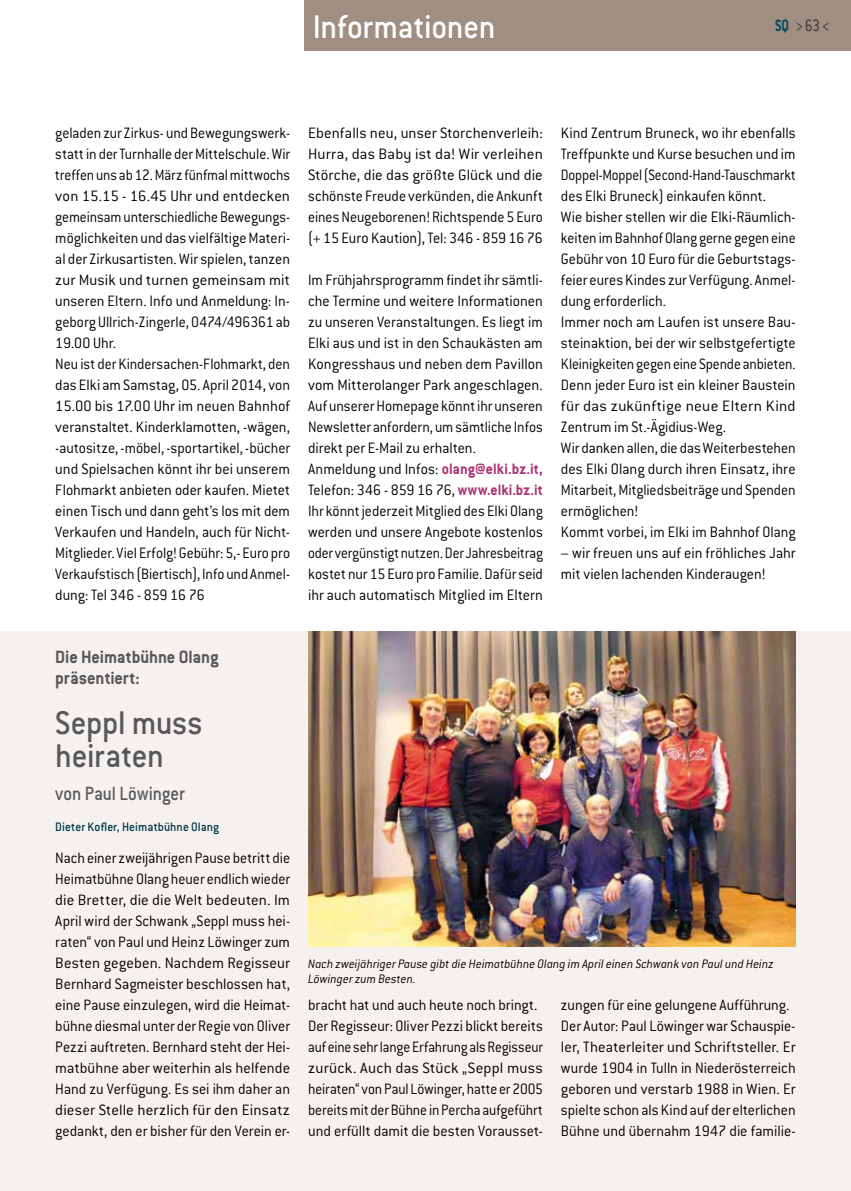
<style>
.page{position:relative;width:851px;height:1191px;background:#fff}
.page>*{position:absolute;margin:0;border:0;box-sizing:border-box;transform-origin:0 0}
.t1{font:500 36px/33px "Conduit ITC";letter-spacing:-.01em;color:#58585a;scale:.95 1}
.t2{font:500 36px "Conduit ITC";letter-spacing:-.01em;color:#fff;scale:.95 1}
.t3{font:500 21px "Conduit ITC";color:#58585a;scale:.9 1}
.t4{font:700 19.5px/21px "Conduit ITC";letter-spacing:-.005em;color:#58585a;scale:.95 1}
.t5{font:300 18px "Conduit ITC";color:#262f23;scale:.8 1}
.t6{font:300 16.5px/21px "Conduit ITC";color:#000;scale:.94 1}
.t7{font:300 16.5px/21px "Conduit ITC";color:#000;scale:.95 1}
.t8{font:300 16.5px/21px "Conduit ITC";color:#000;scale:.96 1}
.t9{font:300 16.5px/21px "Conduit ITC";color:#000;text-align:justify}
.t10{font:italic 300 13.5px/15px "Conduit ITC";letter-spacing:.01em;color:#000;scale:.95 1}
.t11{font:500 13.5px "Conduit ITC";letter-spacing:.005em;color:#003647;scale:.95 1}
.s1{font-weight:700;color:#004962}
.s2{font-weight:700;color:#aa3474}
</style>
<div class="page">
<div style="left:304px;top:0;width:546px;height:51px;background:#a08e82"></div>
<div style="left:0;top:631px;width:850px;height:560px;background:#f5f1ee"></div>
<img style="left:308px;top:632px;width:487px;height:315px">
<h1 class="t2" style="left:313px;top:7px;width:194px">Informationen</h1>
<p class="t5" style="left:775px;top:16px;width:70px"><span class="s1">SQ</span> &gt; 63 &lt;</p>
<p class="t6" style="left:55px;top:122px;width:251px">geladen zur Zirkus- und Bewegungswerk&shy;statt in der Turnhalle der Mittelschule. Wir treffen uns ab 12. März fünfmal mittwochs von 15.15 - 16.45 Uhr und entdecken gemeinsam unterschiedliche Bewegungs&shy;möglichkeiten und das vielfältige Materi&shy;al der Zirkusartisten. Wir spielen, tanzen zur Musik und turnen gemeinsam mit unseren Eltern. Info und Anmeldung: In&shy;geborg Ullrich-Zingerle, 0474/496361 ab 19.00 Uhr.<br>Neu ist der Kindersachen-Flohmarkt, den das Elki am Samstag, 05. April 2014, von 15.00 bis 17.00 Uhr im neuen Bahnhof veranstaltet. Kinderklamotten, -wägen, -autositze, -möbel, -sportartikel, -bücher und Spielsachen könnt ihr bei unserem Flohmarkt anbieten oder kaufen. Mietet einen Tisch und dann geht’s los mit dem Verkaufen und Handeln, auch für Nicht-Mitglieder. Viel Erfolg! Gebühr: 5,- Euro pro Verkaufstisch (Biertisch), Info und Anmel&shy;dung: Tel 346 - 859 16 76</p>
<p class="t9" style="left:308px;top:122px;width:236px">Ebenfalls neu, unser Storchenverleih:<br>Hurra, das Baby ist da! Wir verleihen Störche, die das größte Glück und die schönste Freude verkünden, die Ankunft eines Neugeborenen! Richtspende 5 Euro (+ 15 Euro Kaution), Tel: 346 - 859 16 76</p>
<p class="t7" style="left:308px;top:269px;width:248px">Im Frühjahrsprogramm findet ihr sämtli&shy;che Termine und weitere Informationen zu unseren Veranstaltungen. Es liegt im Elki aus und ist in den Schaukästen am Kongresshaus und neben dem Pavillon vom Mitterolanger Park angeschlagen.<br>Auf unserer Homepage könnt ihr unseren Newsletter anfordern, um sämtliche Infos direkt per E-Mail zu erhalten.<br>Anmeldung und Infos: <span class="s2">olang@elki.bz.it, </span>Telefon: 346 - 859 16 76, <span class="s2">www.elki.bz.it </span>Ihr könnt jederzeit Mitglied des Elki Olang werden und unsere Angebote kostenlos oder vergünstigt nutzen. Der Jahresbeitrag kostet nur 15 Euro pro Familie. Dafür seid ihr auch automatisch Mitglied im Eltern</p>
<p class="t8" style="left:561px;top:122px;width:246px">Kind Zentrum Bruneck, wo ihr ebenfalls Treffpunkte und Kurse besuchen und im Doppel-Moppel (Second-Hand-Tauschmarkt des Elki Bruneck) einkaufen könnt.<br>Wie bisher stellen wir die Elki-Räumlich&shy;keiten im Bahnhof Olang gerne gegen eine Gebühr von 10 Euro für die Geburtstags&shy;feier eures Kindes zur Verfügung. Anmel&shy;dung erforderlich.<br>Immer noch am Laufen ist unsere Bau&shy;steinaktion, bei der wir selbstgefertigte Kleinigkeiten gegen eine Spende anbieten.<br>Denn jeder Euro ist ein kleiner Baustein für das zukünftige neue Eltern Kind Zentrum im St.-Ägidius-Weg.<br>Wir danken allen, die das Weiterbestehen des Elki Olang durch ihren Einsatz, ihre Mitarbeit, Mitgliedsbeiträge und Spenden ermöglichen!<br>Kommt vorbei, im Elki im Bahnhof Olang</p>
<p class="t8" style="left:561px;top:542px;width:246px">– wir freuen uns auf ein fröhliches Jahr mit vielen lachenden Kinderaugen!</p>
<p class="t4" style="left:55px;top:646px;width:173px">Die Heimatbühne Olang präsentiert:</p>
<h1 class="t1" style="left:55px;top:706px;width:156px">Seppl muss heiraten</h1>
<p class="t3" style="left:55px;top:782px;width:145px">von Paul Löwinger</p>
<p class="t11" style="left:55px;top:819px;width:174px">Dieter Kofler, Heimatbühne Olang</p>
<p class="t6" style="left:55px;top:847px;width:251px;text-align:justify">Nach einer zweijährigen Pause betritt die Heimatbühne Olang heuer endlich wieder die Bretter, die die Welt bedeuten. Im April wird der Schwank „Seppl muss hei&shy;raten“ von Paul und Heinz Löwinger zum Besten gegeben. Nachdem Regisseur Bernhard Sagmeister beschlossen hat, eine Pause einzulegen, wird die Heimat&shy;bühne diesmal unter der Regie von Oliver Pezzi auftreten. Bernhard steht der Hei&shy;matbühne aber weiterhin als helfende Hand zu Verfügung. Es sei ihm daher an dieser Stelle herzlich für den Einsatz gedankt, den er bisher für den Verein er-</p>
<p class="t10" style="left:308px;top:956px;width:491px">Nach zweijähriger Pause gibt die Heimatbühne Olang im April einen Schwank von Paul und Heinz<br>Löwinger zum Besten.</p>
<p class="t7" style="left:308px;top:994px;width:248px">bracht hat und auch heute noch bringt.<br>Der Regisseur: Oliver Pezzi blickt bereits auf eine sehr lange Erfahrung als Regisseur zurück. Auch das Stück „Seppl muss heiraten“ von Paul Löwinger, hatte er 2005 bereits mit der Bühne in Percha aufgeführt und erfüllt damit die besten Vorausset-</p>
<p class="t7" style="left:561px;top:994px;width:248px">zungen für eine gelungene Aufführung.<br>Der Autor: Paul Löwinger war Schauspie&shy;ler, Theaterleiter und Schriftsteller. Er wurde 1904 in Tulln in Niederösterreich geboren und verstarb 1988 in Wien. Er spielte schon als Kind auf der elterlichen Bühne und übernahm 1947 die familie-</p>
</div>
